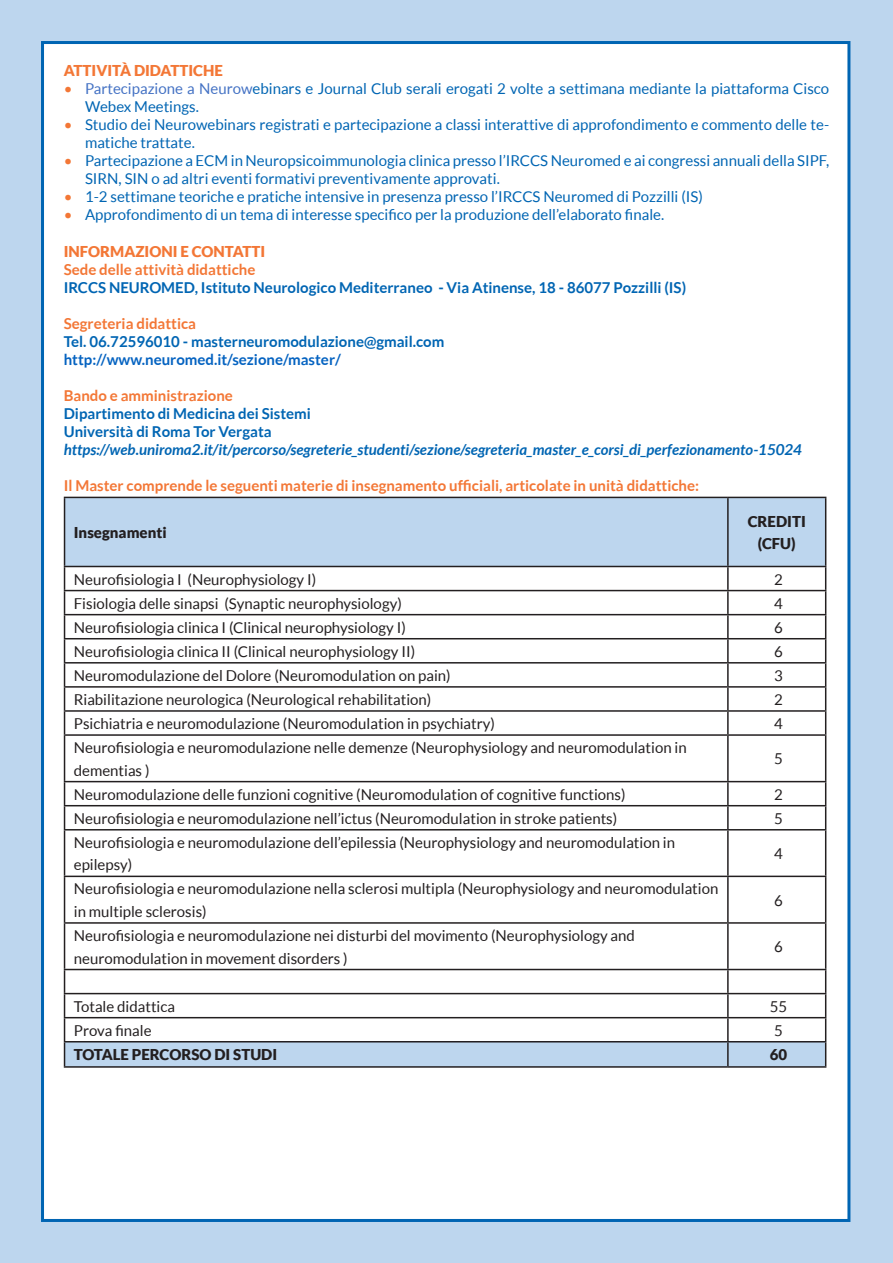
<style>
.page{position:relative;width:893px;height:1263px;background:#bdd6ee}
.page>*{position:absolute;margin:0;border:0;box-sizing:border-box;transform-origin:0 0}
.t1{font:15px/22.5px "Lato";color:#231f20}
.t2{font:15px/18px "Lato";color:#0065b3}
.t3{font:700 15px "Lato";color:#0065b3}
.t4{font:700 15px "Lato";color:#f37736}
.t5{font:italic 700 15px "Lato";color:#0065b3}
.t6{font:900 15px/22.5px "Lato";color:#231f20;text-align:center}
.t7{font:900 15px "Lato";color:#f37736}
.t8{font:700 15px "Lato";color:#0563c1}
.s1{color:#f37736}
.s2{color:#4472c4}
</style>
<div class="page">
<div style="left:41px;top:41px;width:809px;height:1181px;background:#fff;border:3px solid #0065b3"></div>
<svg style="left:65px;top:498px;width:760px;height:568px"></svg>
<hr style="left:64px;top:497px;width:664px;height:1px;background:#231f20">
<hr style="left:64px;top:498px;width:1px;height:68px;background:#231f20">
<hr style="left:728px;top:497px;width:98px;height:1px;background:#231f20">
<hr style="left:727px;top:498px;width:2px;height:68px;background:#231f20">
<hr style="left:825px;top:498px;width:1px;height:68px;background:#231f20">
<hr style="left:64px;top:566px;width:664px;height:1px;background:#231f20">
<hr style="left:728px;top:566px;width:98px;height:1px;background:#231f20">
<hr style="left:727px;top:567px;width:2px;height:23px;background:#231f20">
<hr style="left:64px;top:590px;width:664px;height:1px;background:#231f20">
<hr style="left:728px;top:590px;width:98px;height:1px;background:#231f20">
<hr style="left:727px;top:591px;width:2px;height:23px;background:#231f20">
<hr style="left:64px;top:614px;width:664px;height:1px;background:#231f20">
<hr style="left:728px;top:614px;width:98px;height:1px;background:#231f20">
<hr style="left:727px;top:615px;width:2px;height:23px;background:#231f20">
<hr style="left:64px;top:638px;width:664px;height:1px;background:#231f20">
<hr style="left:728px;top:638px;width:98px;height:1px;background:#231f20">
<hr style="left:727px;top:639px;width:2px;height:23px;background:#231f20">
<hr style="left:64px;top:662px;width:664px;height:1px;background:#231f20">
<hr style="left:728px;top:662px;width:98px;height:1px;background:#231f20">
<hr style="left:727px;top:663px;width:2px;height:23px;background:#231f20">
<hr style="left:64px;top:686px;width:664px;height:2px;background:#231f20">
<hr style="left:728px;top:686px;width:98px;height:2px;background:#231f20">
<hr style="left:727px;top:688px;width:2px;height:22px;background:#231f20">
<hr style="left:64px;top:710px;width:664px;height:2px;background:#231f20">
<svg style="left:64px;top:567px;width:1px;height:167px"></svg>
<hr style="left:728px;top:710px;width:98px;height:2px;background:#231f20">
<hr style="left:727px;top:712px;width:2px;height:22px;background:#231f20">
<svg style="left:825px;top:567px;width:1px;height:167px"></svg>
<hr style="left:64px;top:734px;width:664px;height:2px;background:#231f20">
<hr style="left:64px;top:736px;width:1px;height:45px;background:#231f20">
<hr style="left:728px;top:734px;width:98px;height:2px;background:#231f20">
<hr style="left:727px;top:736px;width:2px;height:45px;background:#231f20">
<hr style="left:825px;top:736px;width:1px;height:45px;background:#231f20">
<hr style="left:64px;top:781px;width:664px;height:1px;background:#231f20">
<hr style="left:728px;top:781px;width:98px;height:1px;background:#231f20">
<hr style="left:727px;top:782px;width:2px;height:23px;background:#231f20">
<hr style="left:64px;top:805px;width:664px;height:1px;background:#231f20">
<svg style="left:64px;top:782px;width:1px;height:47px"></svg>
<hr style="left:728px;top:805px;width:98px;height:1px;background:#231f20">
<hr style="left:727px;top:806px;width:2px;height:23px;background:#231f20">
<svg style="left:825px;top:782px;width:1px;height:47px"></svg>
<hr style="left:64px;top:829px;width:664px;height:1px;background:#231f20">
<hr style="left:64px;top:830px;width:1px;height:46px;background:#231f20">
<hr style="left:728px;top:829px;width:98px;height:1px;background:#231f20">
<hr style="left:727px;top:830px;width:2px;height:46px;background:#231f20">
<hr style="left:825px;top:830px;width:1px;height:46px;background:#231f20">
<hr style="left:64px;top:876px;width:664px;height:1px;background:#231f20">
<hr style="left:64px;top:877px;width:1px;height:45px;background:#231f20">
<hr style="left:728px;top:876px;width:98px;height:1px;background:#231f20">
<hr style="left:727px;top:877px;width:2px;height:45px;background:#231f20">
<hr style="left:825px;top:877px;width:1px;height:45px;background:#231f20">
<hr style="left:64px;top:922px;width:664px;height:2px;background:#231f20">
<hr style="left:64px;top:924px;width:1px;height:45px;background:#231f20">
<hr style="left:728px;top:922px;width:98px;height:2px;background:#231f20">
<hr style="left:727px;top:924px;width:2px;height:45px;background:#231f20">
<hr style="left:825px;top:924px;width:1px;height:45px;background:#231f20">
<hr style="left:64px;top:969px;width:664px;height:1px;background:#231f20">
<hr style="left:728px;top:969px;width:98px;height:1px;background:#231f20">
<hr style="left:727px;top:970px;width:2px;height:23px;background:#231f20">
<hr style="left:64px;top:993px;width:664px;height:1px;background:#231f20">
<hr style="left:728px;top:993px;width:98px;height:1px;background:#231f20">
<hr style="left:727px;top:994px;width:2px;height:23px;background:#231f20">
<hr style="left:64px;top:1017px;width:664px;height:1px;background:#231f20">
<hr style="left:728px;top:1017px;width:98px;height:1px;background:#231f20">
<hr style="left:727px;top:1018px;width:2px;height:23px;background:#231f20">
<hr style="left:64px;top:1041px;width:664px;height:1px;background:#231f20">
<svg style="left:64px;top:970px;width:1px;height:96px"></svg>
<hr style="left:728px;top:1041px;width:98px;height:1px;background:#231f20">
<hr style="left:727px;top:1042px;width:2px;height:24px;background:#231f20">
<svg style="left:825px;top:970px;width:1px;height:96px"></svg>
<hr style="left:64px;top:1066px;width:664px;height:2px;background:#231f20">
<hr style="left:728px;top:1066px;width:98px;height:2px;background:#231f20">
<p class="t7" style="left:64px;top:62px;width:161px">ATTIVITÀ DIDATTICHE</p>
<p class="t2" style="left:85px;top:79px;width:746px;text-indent:-21px"><span class="s1">•</span> <span class="s2">Partecipazione a Neurow</span>ebinars e Journal Club serali erogati 2 volte a settimana mediante la piattaforma Cisco<br>Webex Meetings.</p>
<p class="t2" style="left:85px;top:115px;width:746px;text-indent:-21px"><span class="s1">•</span> Studio dei Neurowebinars registrati e partecipazione a classi interattive di approfondimento e commento delle te&shy;matiche trattate.</p>
<p class="t2" style="left:85px;top:152px;width:746px;text-indent:-21px"><span class="s1">•</span> Partecipazione a ECM in Neuropsicoimmunologia clinica presso l’IRCCS Neuromed e ai congressi annuali della SIPF,<br>SIRN, SIN o ad altri eventi formativi preventivamente approvati.</p>
<p class="t2" style="left:64px;top:188px;width:641px"><span class="s1">•</span> 1-2 settimane teoriche e pratiche intensive in presenza presso l’IRCCS Neuromed di Pozzilli (IS)</p>
<p class="t2" style="left:64px;top:206px;width:602px"><span class="s1">•</span> Approfondimento di un tema di interesse specifico per la produzione dell’elaborato finale.</p>
<p class="t7" style="left:64px;top:242px;width:203px">INFORMAZIONI E CONTATTI</p>
<p class="t4" style="left:64px;top:261px;width:193px">Sede delle attività didattiche</p>
<p class="t3" style="left:64px;top:279px;width:624px">IRCCS NEUROMED, Istituto Neurologico Mediterraneo - Via Atinense, 18 - 86077 Pozzilli (IS)</p>
<p class="t4" style="left:64px;top:315px;width:134px">Segreteria didattica</p>
<p class="t3" style="left:64px;top:333px;width:382px">Tel. 06.72596010 - masterneuromodulazione@gmail.com</p>
<p class="t8" style="left:64px;top:351px;width:279px">http://www.neuromed.it/sezione/master/</p>
<p class="t4" style="left:64px;top:387px;width:171px">Bando e amministrazione</p>
<p class="t3" style="left:64px;top:405px;width:249px">Dipartimento di Medicina dei Sistemi</p>
<p class="t3" style="left:64px;top:423px;width:209px">Università di Roma Tor Vergata</p>
<p class="t5" style="left:64px;top:441px;width:739px">https://web.uniroma2.it/it/percorso/segreterie_studenti/sezione/segreteria_master_e_corsi_di_perfezionamento-15024</p>
<p class="t4" style="left:64px;top:477px;width:637px">Il Master comprende le seguenti materie di insegnamento ufficiali, articolate in unità didattiche:</p>
<p class="t6" style="left:74px;top:521px;width:94px">Insegnamenti</p>
<p class="t6" style="left:748px;top:510px;width:60px">CREDITI (CFU)</p>
<p class="t1" style="left:74px;top:568px;width:244px">Neurofisiologia I (Neurophysiology I)</p>
<p class="t1" style="left:774px;top:568px;width:10px">2</p>
<p class="t1" style="left:74px;top:592px;width:329px">Fisiologia delle sinapsi (Synaptic neurophysiology)</p>
<p class="t1" style="left:774px;top:592px;width:10px">4</p>
<p class="t1" style="left:74px;top:616px;width:334px">Neurofisiologia clinica I (Clinical neurophysiology I)</p>
<p class="t1" style="left:774px;top:616px;width:10px">6</p>
<p class="t1" style="left:74px;top:640px;width:343px">Neurofisiologia clinica II (Clinical neurophysiology II)</p>
<p class="t1" style="left:774px;top:640px;width:10px">6</p>
<p class="t1" style="left:74px;top:664px;width:378px">Neuromodulazione del Dolore (Neuromodulation on pain)</p>
<p class="t1" style="left:774px;top:664px;width:10px">3</p>
<p class="t1" style="left:74px;top:688px;width:359px">Riabilitazione neurologica (Neurological rehabilitation)</p>
<p class="t1" style="left:774px;top:688px;width:10px">2</p>
<p class="t1" style="left:74px;top:712px;width:423px">Psichiatria e neuromodulazione (Neuromodulation in psychiatry)</p>
<p class="t1" style="left:774px;top:712px;width:10px">4</p>
<p class="t1" style="left:74px;top:736px;width:614px">Neurofisiologia e neuromodulazione nelle demenze (Neurophysiology and neuromodulation in dementias )</p>
<p class="t1" style="left:774px;top:748px;width:10px">5</p>
<p class="t1" style="left:74px;top:783px;width:553px">Neuromodulazione delle funzioni cognitive (Neuromodulation of cognitive functions)</p>
<p class="t1" style="left:774px;top:783px;width:10px">2</p>
<p class="t1" style="left:74px;top:807px;width:545px">Neurofisiologia e neuromodulazione nell’ictus (Neuromodulation in stroke patients)</p>
<p class="t1" style="left:774px;top:807px;width:10px">5</p>
<p class="t1" style="left:74px;top:831px;width:603px">Neurofisiologia e neuromodulazione dell’epilessia (Neurophysiology and neuromodulation in epilepsy)</p>
<p class="t1" style="left:774px;top:842px;width:10px">4</p>
<p class="t1" style="left:74px;top:878px;width:646px">Neurofisiologia e neuromodulazione nella sclerosi multipla (Neurophysiology and neuromodulation in multiple sclerosis)</p>
<p class="t1" style="left:74px;top:924px;width:563px">Neurofisiologia e neuromodulazione nei disturbi del movimento (Neurophysiology and neuromodulation in movement disorders )</p>
<p class="t1" style="left:774px;top:889px;width:10px">6</p>
<p class="t1" style="left:774px;top:935px;width:10px">6</p>
<p class="t1" style="left:74px;top:995px;width:103px">Totale didattica</p>
<p class="t1" style="left:770px;top:995px;width:19px">55</p>
<p class="t1" style="left:74px;top:1019px;width:79px">Prova finale</p>
<p class="t1" style="left:774px;top:1019px;width:10px">5</p>
<p class="t6" style="left:74px;top:1043px;width:205px">TOTALE PERCORSO DI STUDI</p>
<p class="t6" style="left:770px;top:1043px;width:19px">60</p>
</div>
